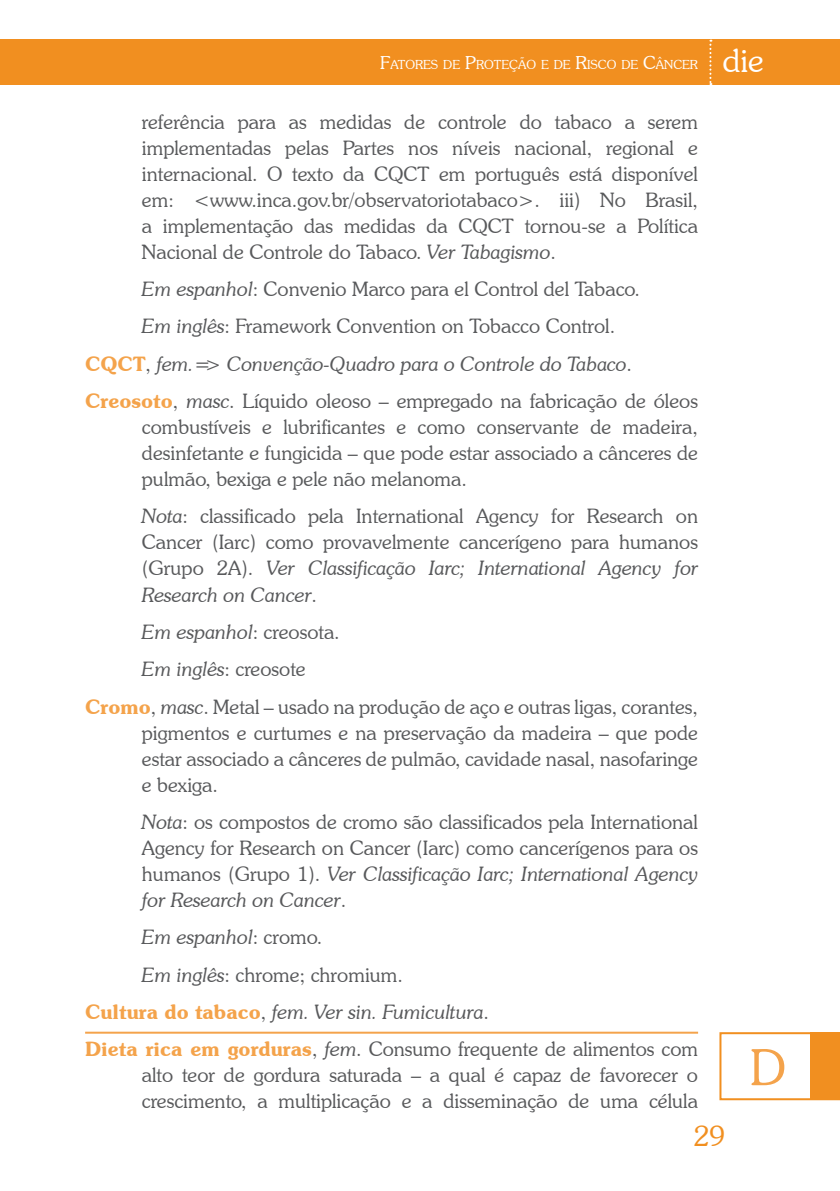
<style>
.page{position:relative;width:840px;height:1191px;background:#fff}
.page>*{position:absolute;margin:0;border:0;box-sizing:border-box;transform-origin:0 0}
.t1{font:300 50px "Souvenir IT Cby BT";color:#f4a34b}
.t2{font:300 32px "Souvenir IT Cby BT";color:#fff}
.t3{font:300 28px "Souvenir IT Cby BT";color:#f18f20}
.t4{font:300 20px/26px "Souvenir IT Cby BT";color:#58595b;text-align:justify}
.t5{font:italic 300 20px "Souvenir IT Cby BT";color:#58595b}
.t6{font:300 12.6px "Souvenir IT Cby BT";color:#fff}
.s1{font-size:18px}
.s2{font-style:italic}
.s3{font-weight:600;font-style:normal;color:#f4a34b}
.s4{font-style:normal}
.s5{font-weight:600;color:#f4a34b}
</style>
<div class="page">
<div style="left:0;top:40px;width:839px;height:45px;background:#f18f20"></div>
<svg style="left:709px;top:40px;width:2px;height:45px"></svg>
<hr style="left:85px;top:1031px;width:612px;height:2px;background:#f4a34b">
<svg style="left:719px;top:1032px;width:120px;height:68px"></svg>
<div style="left:809px;top:1032px;width:30px;height:67px;background:#f18f20"></div>
<p class="t6" style="left:380px;top:57px;width:319px"><span class="s1">F</span>ATORES DE <span class="s1">P</span>ROTEÇÃO E DE <span class="s1">R</span>ISCO DE <span class="s1">C</span>ÂNCER</p>
<p class="t4" style="left:142px;top:108px;width:557px">referência para as medidas de controle do tabaco a serem implementadas pelas Partes nos níveis nacional, regional e internacional. O texto da CQCT em português está disponível em: &lt;www.inca.gov.br/observatoriotabaco&gt;. iii) No Brasil, a implementação das medidas da CQCT tornou-se a Política Nacional de Controle do Tabaco. <span class="s2">Ver Tabagismo</span>.</p>
<p class="t4" style="left:142px;top:276px;width:499px"><span class="s2">Em espanhol</span>: Convenio Marco para el Control del Tabaco.</p>
<p class="t4" style="left:142px;top:313px;width:474px"><span class="s2">Em inglês</span>: Framework Convention on Tobacco Control.</p>
<p class="t5" style="left:85px;top:351px;width:548px"><span class="s3">CQCT</span><span class="s4">,</span> fem.<span class="s4">=&gt;</span> Convenção-Quadro para o Controle do Tabaco<span class="s4">.</span></p>
<p class="t4" style="left:85px;top:388px;width:614px"><span class="s5">Creosoto</span>, <span class="s2">masc</span>. Líquido oleoso – empregado na fabricação de óleos</p>
<p class="t4" style="left:142px;top:414px;width:557px">combustíveis e lubrificantes e como conservante de madeira, desinfetante e fungicida – que pode estar associado a cânceres de pulmão, bexiga e pele não melanoma.</p>
<p class="t4" style="left:142px;top:503px;width:557px"><span class="s2">Nota</span>: classificado pela International Agency for Research on Cancer (Iarc) como provavelmente cancerígeno para humanos (Grupo 2A). <span class="s2">Ver Classificação Iarc; International Agency for Research on Cancer</span>.</p>
<p class="t5" style="left:142px;top:619px;width:199px">Em espanhol<span class="s4">: creosota.</span></p>
<p class="t4" style="left:142px;top:656px;width:165px"><span class="s2">Em inglês</span>: creosote</p>
<p class="t4" style="left:85px;top:693px;width:614px"><span class="s5">Cromo</span>, <span class="s2">masc</span>. Metal – usado na produção de aço e outras ligas, corantes,</p>
<p class="t4" style="left:142px;top:719px;width:557px">pigmentos e curtumes e na preservação da madeira – que pode estar associado a cânceres de pulmão, cavidade nasal, nasofaringe e bexiga.</p>
<p class="t4" style="left:142px;top:808px;width:557px"><span class="s2">Nota</span>: os compostos de cromo são classificados pela International Agency for Research on Cancer (Iarc) como cancerígenos para os humanos (Grupo 1). <span class="s2">Ver Classificação Iarc; International Agency for Research on Cancer</span>.</p>
<p class="t5" style="left:142px;top:925px;width:182px">Em espanhol<span class="s4">: cromo.</span></p>
<p class="t4" style="left:142px;top:961px;width:262px"><span class="s2">Em inglês</span>: chrome; chromium.</p>
<p class="t5" style="left:85px;top:999px;width:405px"><span class="s3">Cultura do tabaco</span><span class="s4">,</span> fem. Ver sin. Fumicultura<span class="s4">.</span></p>
<p class="t4" style="left:85px;top:1036px;width:614px"><span class="s5">Dieta rica em gorduras</span>, <span class="s2">fem</span>. Consumo frequente de alimentos com</p>
<p class="t4" style="left:142px;top:1062px;width:557px">alto teor de gordura saturada – a qual é capaz de favorecer o crescimento, a multiplicação e a disseminação de uma célula</p>
<p class="t2" style="left:722px;top:41px;width:43px">die</p>
<p class="t1" style="left:749px;top:1036px;width:38px">D</p>
<p class="t3" style="left:693px;top:1118px;width:32px">29</p>
</div>
